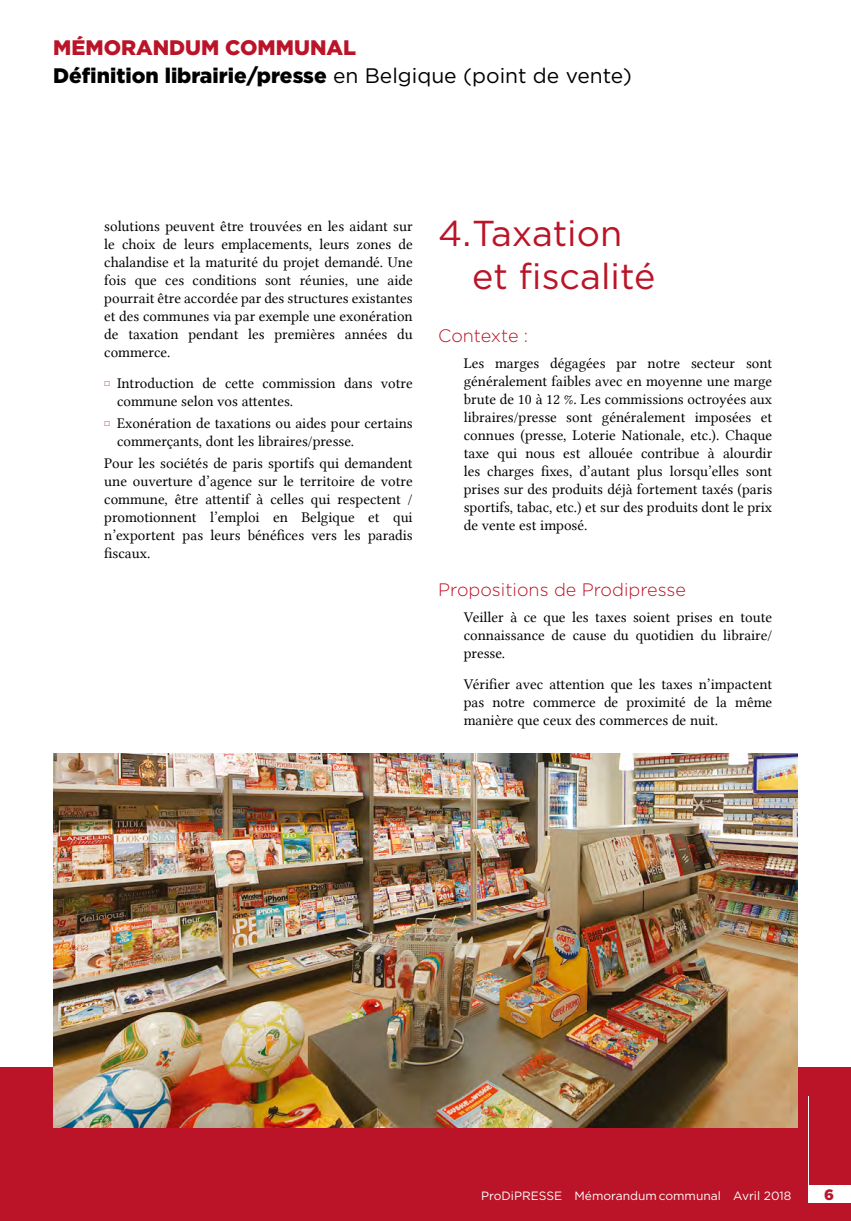
<style>
.page{position:relative;width:851px;height:1221px;background:#fff}
.page>*{position:absolute;margin:0;border:0;box-sizing:border-box;transform-origin:0 0}
.Titre_Mémo_1{font:36px/43.2px "Gotham";color:#bb1327}
.t1{font:900 21px/27.8px "Gotham";color:#000}
.Txt{font:300 18px "Gotham";color:#bb1327}
.t2{font:15px/18px "Lin Libertine";color:#000;text-align:justify}
.t3{font:900 15px "Gotham";color:#bb1327}
.t4{font:12px "Gotham";color:#fff}
.s1{color:#bb1327}
.s2{font-weight:400}
</style>
<div class="page">
<div style="left:0;top:1067px;width:850px;height:153px;background:#bb1327"></div>
<div style="left:808px;top:1185px;width:42px;height:17px;background:#fff"></div>
<hr style="left:808px;top:1096px;width:1px;height:102px;background:#fff">
<img style="left:53px;top:753px;width:744px;height:374px">
<h2 class="t1" style="left:53px;top:34px;width:580px"><span class="s1">MÉMORANDUM COMMUNAL<br></span>Définition librairie/presse <span class="s2">en Belgique (point de vente)</span></h2>
<p class="t2" style="left:104px;top:217px;width:310px">solutions peuvent être trouvées en les aidant sur le choix de leurs emplacements, leurs zones de chalandise et la maturité du projet demandé. Une fois que ces conditions sont réunies, une aide pourrait être accordée par des structures existantes et des communes via par exemple une exonération de taxation pendant les premières années du commerce.</p>
<p class="t2" style="left:117px;top:374px;width:297px">Introduction de cette commission dans votre commune selon vos attentes.</p>
<p class="t2" style="left:117px;top:414px;width:297px">Exonération de taxations ou aides pour certains commerçants, dont les libraires/presse.</p>
<p class="t2" style="left:104px;top:454px;width:310px">Pour les sociétés de paris sportifs qui demandent une ouverture d’agence sur le territoire de votre commune, être attentif à celles qui respectent / promotionnent l’emploi en Belgique et qui n’exportent pas leurs bénéfices vers les paradis fiscaux.</p>
<p class="Titre_Mémo_1" style="left:472px;top:211px;width:184px;text-indent:-34px">4.Taxation et fiscalité</p>
<p class="Txt" style="left:438px;top:324px;width:91px">Contexte :</p>
<p class="t2" style="left:463px;top:354px;width:310px">Les marges dégagées par notre secteur sont généralement faibles avec en moyenne une marge brute de 10 à 12 %. Les commissions octroyées aux libraires/presse sont généralement imposées et connues (presse, Loterie Nationale, etc.). Chaque taxe qui nous est allouée contribue à alourdir les charges fixes, d’autant plus lorsqu’elles sont prises sur des produits déjà fortement taxés (paris sportifs, tabac, etc.) et sur des produits dont le prix de vente est imposé.</p>
<p class="Txt" style="left:438px;top:577px;width:249px">Propositions de Prodipresse</p>
<p class="t2" style="left:463px;top:608px;width:310px">Veiller à ce que les taxes soient prises en toute connaissance de cause du quotidien du libraire/ presse.</p>
<p class="t2" style="left:463px;top:675px;width:310px">Vérifier avec attention que les taxes n’impactent pas notre commerce de proximité de la même manière que ceux des commerces de nuit.</p>
<p class="t4" style="left:481px;top:1188px;width:312px">ProDiPRESSE Mémorandum communal Avril 2018</p>
<p class="t3" style="left:824px;top:1183px;width:11px">6</p>
</div>
